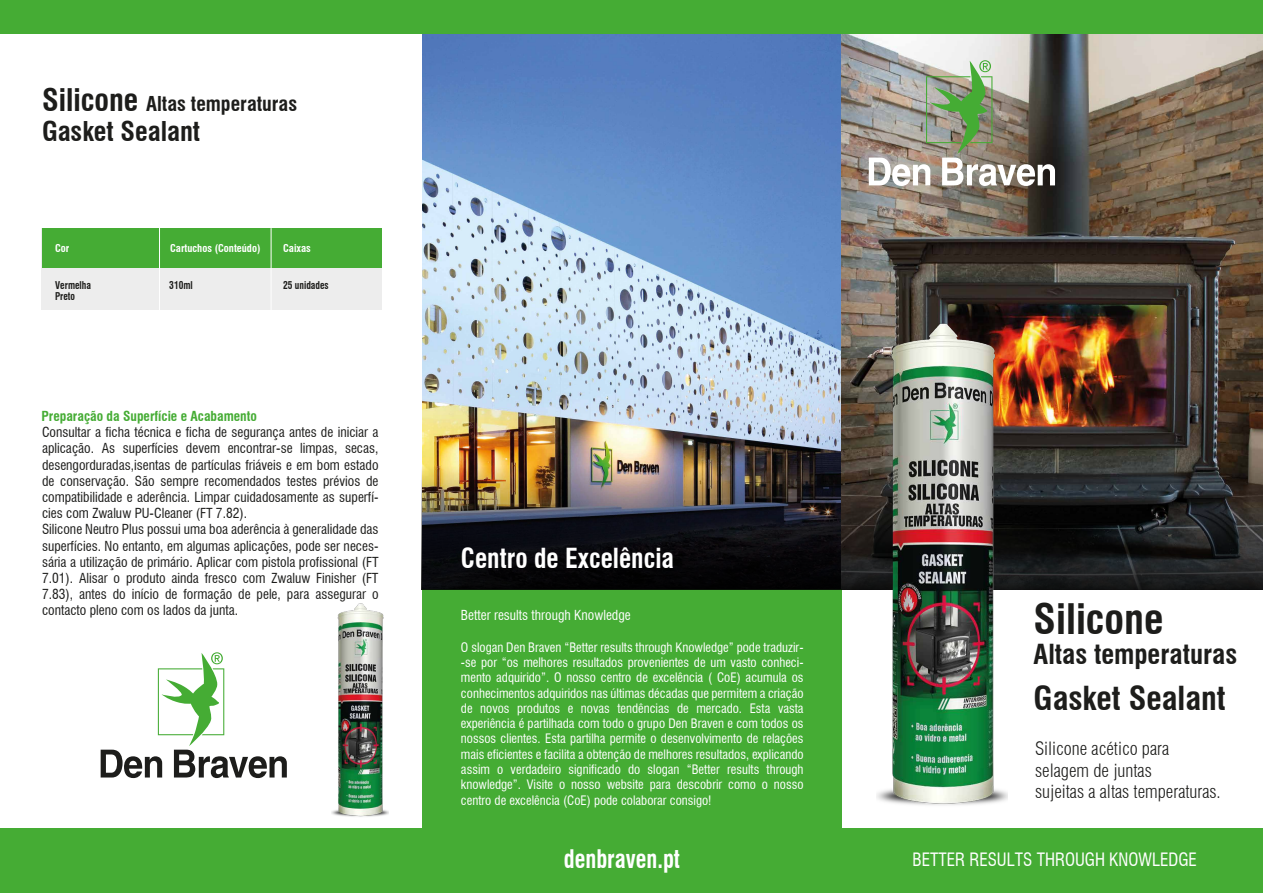
<style>
.page{position:relative;width:1263px;height:893px;background:#fff}
.page>*{position:absolute;margin:0;border:0;box-sizing:border-box;transform-origin:0 0}
.t1{font:700 condensed 41.1px "Swiss 721 BT";color:#1d1d1b}
.t2{font:700 condensed 32.4px "Swiss 721 BT";color:#1d1d1b}
.t3{font:700 condensed 27px "Swiss 721 BT";color:#fff;scale:.95 1}
.t4{font:700 condensed 27px "Swiss 721 BT";color:#1d1d1b}
.t5{font:700 condensed 26.7px "Swiss 721 BT";color:#1d1d1b}
.t6{font:700 condensed 25.05px "Swiss 721 BT";color:#fff;scale:.9 1}
.t7{font:700 condensed 20.1px "Swiss 721 BT";color:#1d1d1b}
.t8{font:300 condensed 18px/21.6px "Swiss 721 BT";color:#1d1d1b}
.t9{font:condensed 18px "Swiss 721 BT";color:#fff;scale:.95 1}
.t10{font:condensed 13.5px/16.2px "Swiss 721 BT";color:#1d1d1b}
.t11{font:700 condensed 13.5px "Swiss 721 BT";color:#45ac34}
.t12{font:condensed 13.5px "Swiss 721 BT";color:#fff}
.t13{font:condensed 12.75px/15.3px "Swiss 721 BT";color:#fff;text-align:justify}
.t14{font:700 condensed 10.5px "Swiss 721 BT";color:#fff}
.t15{font:700 condensed 10.5px/11.4px "Swiss 721 BT";color:#1d1d1b;scale:.9 1}
.s1{font-size:30.45px}
</style>
<div class="page">
<img style="left:422px;top:33px;width:419px;height:432px">
<img style="left:842px;top:33px;width:421px;height:432px">
<div style="left:0;top:0;width:1263px;height:33px;background:#45ac34"></div>
<div style="left:0;top:829px;width:1263px;height:64px;background:#45ac34"></div>
<div style="left:422px;top:589px;width:419px;height:242px;background:#45ac34"></div>
<img style="left:869px;top:60px;width:186px;height:126px">
<img style="left:422px;top:465px;width:841px;height:124px">
<img style="left:877px;top:316px;width:130px;height:489px">
<img style="left:331px;top:603px;width:57px;height:214px">
<svg style="left:101px;top:652px;width:186px;height:126px"></svg>
<div style="left:42px;top:228px;width:340px;height:82px;background:#ededed"></div>
<div style="left:42px;top:228px;width:339px;height:40px;background:#45ac34"></div>
<hr style="left:159px;top:228px;width:1px;height:82px;background:#fff">
<hr style="left:271px;top:228px;width:1px;height:82px;background:#fff">
<h3 class="t7" style="left:42px;top:92px;width:257px"><span class="s1">Silicone</span> Altas temperaturas</h3>
<h3 class="t5" style="left:42px;top:115px;width:160px">Gasket Sealant</h3>
<p class="t14" style="left:55px;top:242px;width:16px">Cor</p>
<p class="t14" style="left:170px;top:242px;width:92px">Cartuchos (Conteúdo)</p>
<p class="t14" style="left:283px;top:242px;width:29px">Caixas</p>
<p class="t15" style="left:55px;top:279px;width:41px">Vermelha<br>Preto</p>
<p class="t15" style="left:169px;top:279px;width:28px">310ml</p>
<p class="t15" style="left:283px;top:279px;width:52px">25 unidades</p>
<p class="t11" style="left:42px;top:408px;width:217px">Preparação da Superfície e Acabamento</p>
<p class="t10" style="left:42px;top:424px;width:338px">Consultar a ficha técnica e ficha de segurança antes de iniciar a aplicação. As superfícies devem encontrar-se limpas, secas, desengorduradas,isentas de partículas friáveis e em bom estado de conservação. São sempre recomendados testes prévios de compatibilidade e aderência. Limpar cuidadosamente as superfí&shy;cies com Zwaluw PU-Cleaner (FT 7.82).<br>Silicone Neutro Plus possui uma boa aderência à generalidade das superfícies. No entanto, em algumas aplicações, pode ser neces&shy;sária a utilização de primário. Aplicar com pistola profissional (FT 7.01). Alisar o produto ainda fresco com Zwaluw Finisher (FT 7.83), antes do início de formação de pele, para assegurar o contacto pleno com os lados da junta.</p>
<h3 class="t3" style="left:461px;top:542px;width:226px">Centro de Excelência</h3>
<p class="t12" style="left:461px;top:607px;width:171px">Better results through Knowledge</p>
<p class="t13" style="left:461px;top:639px;width:344px">O slogan Den Braven “Better results through Knowledge” pode traduzir--se por “os melhores resultados provenientes de um vasto conheci&shy;mento adquirido”. O nosso centro de excelência ( CoE) acumula os conhecimentos adquiridos nas últimas décadas que permitem a criação de novos produtos e novas tendências de mercado. Esta vasta experiência é partilhada com todo o grupo Den Braven e com todos os nossos clientes. Esta partilha permite o desenvolvimento de relações mais eficientes e facilita a obtenção de melhores resultados, explicando assim o verdadeiro significado do slogan “Better results through knowledge”. Visite o nosso website para descobrir como o nosso centro de excelência (CoE) pode colaborar consigo!</p>
<h3 class="t6" style="left:564px;top:844px;width:131px">denbraven.pt</h3>
<h1 class="t1" style="left:1034px;top:595px;width:132px">Silicone</h1>
<h3 class="t4" style="left:1034px;top:638px;width:205px">Altas temperaturas</h3>
<h2 class="t2" style="left:1034px;top:679px;width:193px">Gasket Sealant</h2>
<h3 class="t8" style="left:1035px;top:738px;width:187px">Silicone acético para selagem de juntas<br>sujeitas a altas temperaturas.</h3>
<h3 class="t9" style="left:912px;top:849px;width:301px">BETTER RESULTS THROUGH KNOWLEDGE</h3>
</div>
